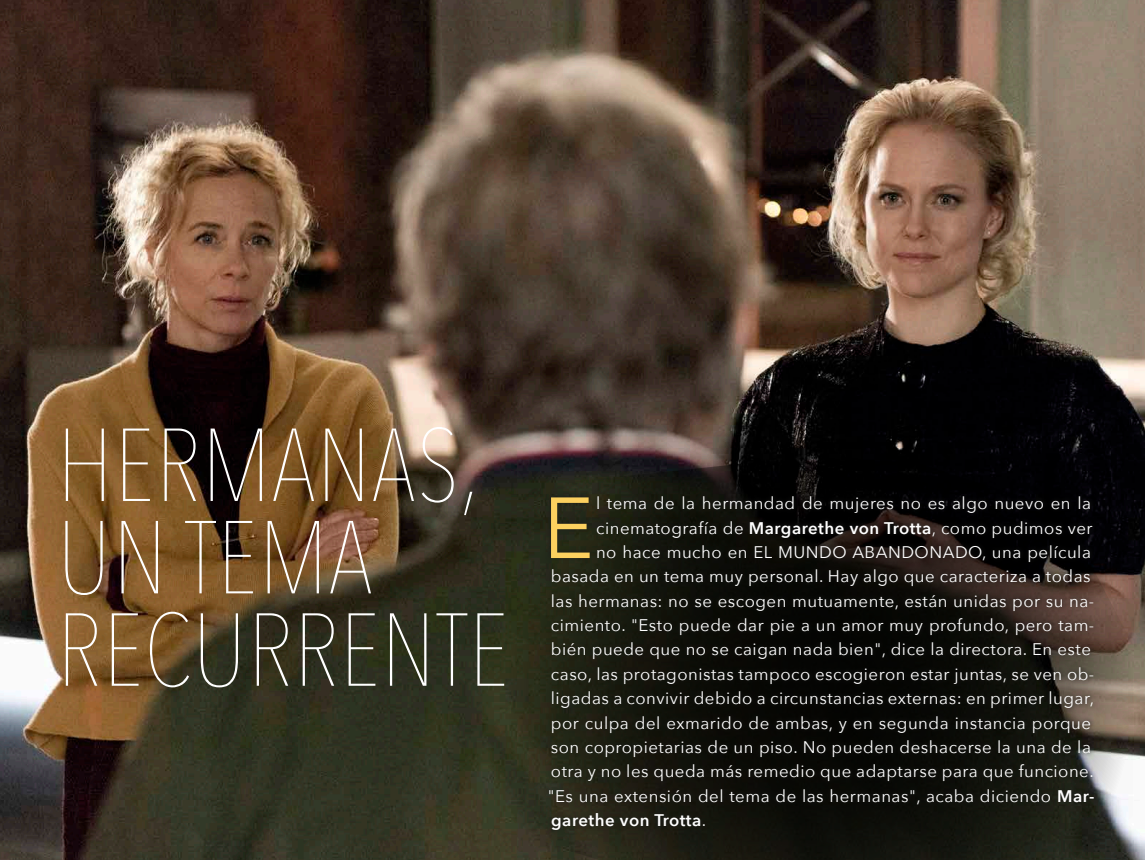
<style>
.page{position:relative;width:1145px;height:860px;background:#fff}
.page>*{position:absolute;margin:0;border:0;box-sizing:border-box;transform-origin:0 0}
.t1{font:200 102.3px/92.4px "Avenir Next Condensed";letter-spacing:.01em;color:#fff}
.t2{font:85.6px "Avenir Next";color:#fcd05f}
.t3{font:16.8px/24.4px "Avenir Next";letter-spacing:.03em;color:#fff;text-align:justify}
.s1{font-weight:600}
</style>
<div class="page">
<img style="left:0;top:0;width:1145px;height:860px">
<svg style="left:509px;top:461px;width:624px;height:399px;background:#2c2a22"></svg>
<svg style="left:544px;top:491px;width:555px;height:344px;background:#15140e"></svg>
<h1 class="t1" style="left:57px;top:419px;width:454px">HERMANAS,<br>UN TEMA<br>RECURRENTE</h1>
<h2 class="t2" style="left:543px;top:456px;width:52px">E</h2>
<p class="t3" style="left:596px;top:491px;width:498px">l tema de la hermandad de mujeres no es algo nuevo en la cinematografía de <span class="s1">Margarethe von Trotta</span>, como pudimos ver no hace mucho en El mun</p>
<p class="t3" style="left:548px;top:539px;width:548px;text-align:left;text-indent:271px">do aban donadO, una película basada en un tema muy personal. Hay algo que caracteriza a todas las hermanas: no se escogen mutuamente, están unidas por su na&shy;cimiento. "Esto puede dar pie a un amor muy profundo, pero tam&shy;bién puede que no se caigan nada bien", dice la directora. En este caso, las protagonistas tampoco escogieron estar juntas, se ven ob&shy;ligadas a convivir debido a circunstancias externas: en primer lugar, por culpa del exmarido de ambas, y en segunda instancia porque son copropietarias de un piso. No pueden deshacerse la una de la otra y no les queda más remedio que adaptarse para que funcione. "Es una extensión del tema de las hermanas", acaba diciendo <span class="s1">Mar&shy;garethe von Trotta</span>.</p>
</div>
